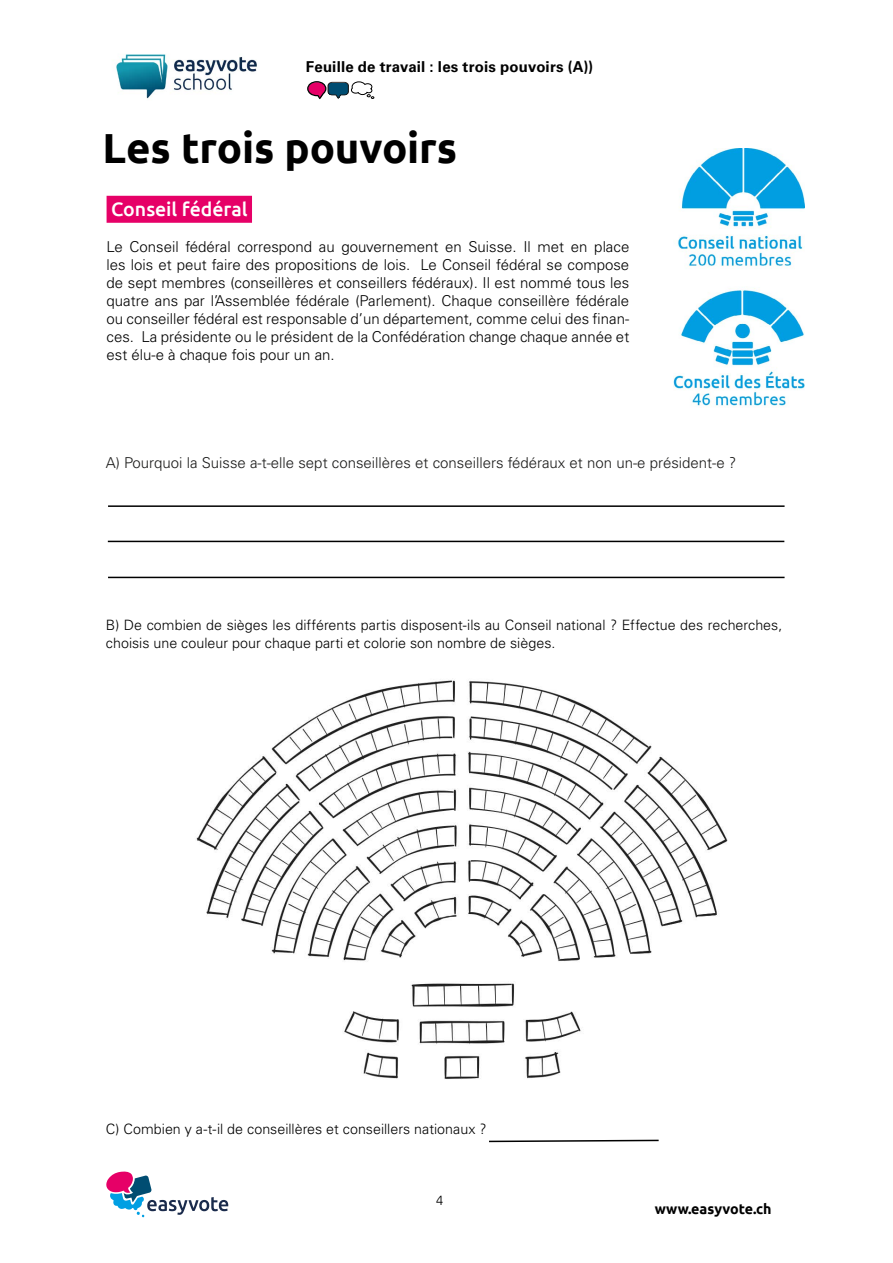
<style>
.page{position:relative;width:893px;height:1263px;background:#fff}
.page>*{position:absolute;margin:0;border:0;box-sizing:border-box;transform-origin:0 0}
.t1{font:700 42px "Ubuntu";letter-spacing:-.005em;color:#000}
.t2{font:500 19.5px "Ubuntu";color:#fff}
.t3{font:300 15px/18px "Univers LT Std";color:#000;text-align:justify}
.t4{font:300 15px "Univers LT Std";color:#1b1b1a}
.t5{font:700 15px "Univers LT Std";letter-spacing:.015em;color:#000}
.t6{font:300 14.25px/18px "Univers LT Std";color:#000}
.t7{font:700 14.25px "Ubuntu";color:#000}
.t8{font:300 13.5px "Ubuntu";color:#000}
</style>
<div class="page">
<svg style="left:106px;top:1171px;width:122px;height:46px"></svg>
<img style="left:116px;top:54px;width:141px;height:45px">
<div style="left:107px;top:196px;width:145px;height:27px;background:#e60067"></div>
<hr style="left:108px;top:505px;width:677px;height:2px;background:#000">
<hr style="left:108px;top:541px;width:676px;height:1px;background:#000">
<hr style="left:108px;top:577px;width:677px;height:1px;background:#000">
<svg style="left:489px;top:1139px;width:170px;height:4px"></svg>
<svg style="left:307px;top:81px;width:67px;height:18px"></svg>
<img style="left:196px;top:680px;width:532px;height:399px">
<img style="left:673px;top:148px;width:132px;height:260px">
<p class="t5" style="left:306px;top:58px;width:289px">Feuille de travail : les trois pouvoirs (A))</p>
<h1 class="t1" style="left:103px;top:123px;width:356px">Les trois pouvoirs</h1>
<h2 class="t2" style="left:111px;top:197px;width:138px">Conseil fédéral</h2>
<p class="t3" style="left:107px;top:238px;width:524px">Le Conseil fédéral correspond au gouvernement en Suisse. Il met en place les lois et peut faire des propositions de lois. Le Conseil fédéral se compose de sept membres (conseillères et conseillers fédéraux). Il est nommé tous les quatre ans par l’Assemblée fédérale (Parlement). Chaque conseillère fédérale ou conseiller fédéral est responsable d’un département, comme celui des finan&shy;ces. La présidente ou le président de la Confédération change chaque année et est élu-e à chaque fois pour un an.</p>
<p class="t4" style="left:106px;top:454px;width:632px">A) Pourquoi la Suisse a-t-elle sept conseillères et conseillers fédéraux et non un-e président-e ?</p>
<p class="t6" style="left:106px;top:616px;width:678px">B) De combien de sièges les différents partis disposent-ils au Conseil national ? Effectue des recherches, choisis une couleur pour chaque parti et colorie son nombre de sièges.</p>
<p class="t6" style="left:106px;top:1120px;width:382px">C) Combien y a-t-il de conseillères et conseillers nationaux ?</p>
<p class="t8" style="left:436px;top:1192px;width:9px">4</p>
<p class="t7" style="left:655px;top:1200px;width:118px">www.easyvote.ch</p>
</div>
